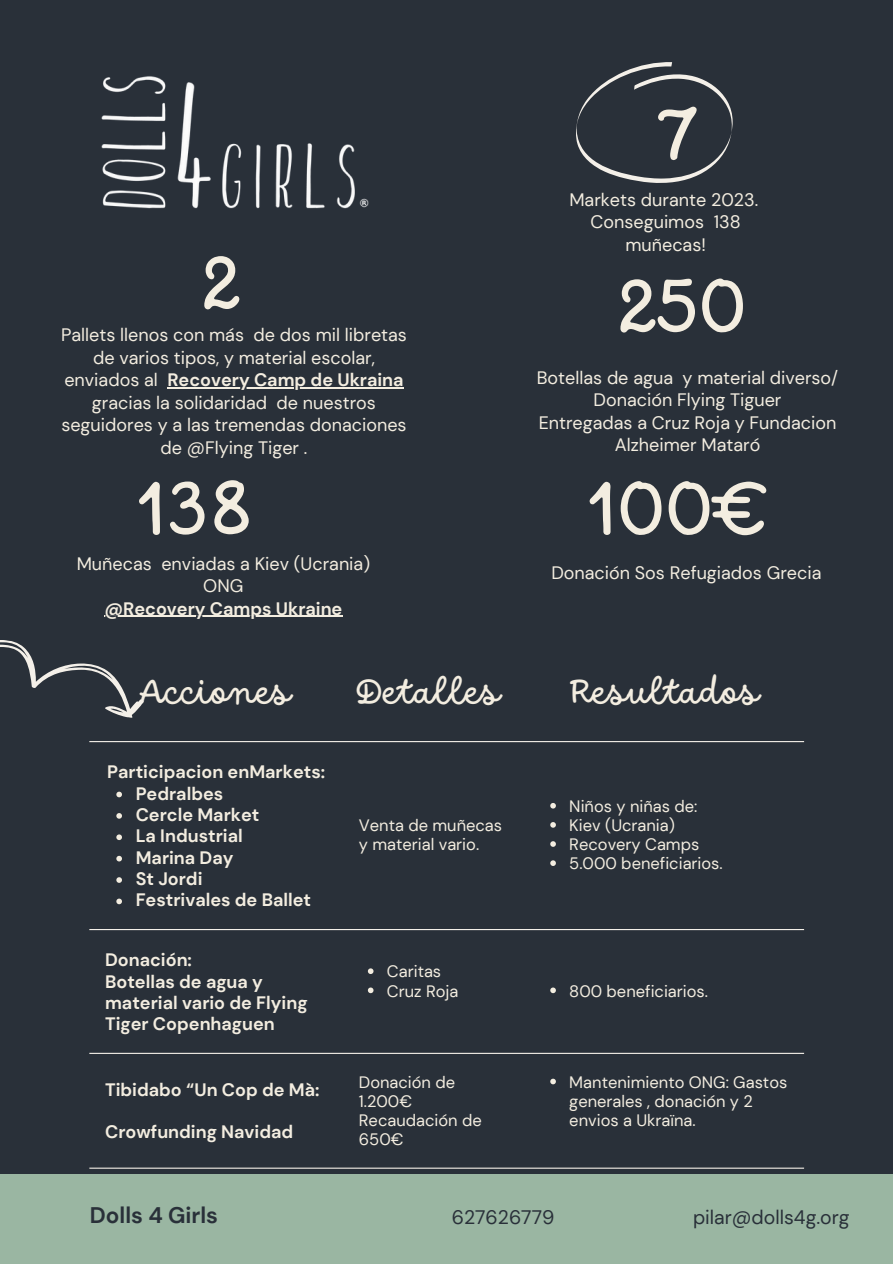
<style>
.page{position:relative;width:893px;height:1264px;background:#fff}
.page>*{position:absolute;margin:0;border:0;box-sizing:border-box;transform-origin:0 0}
.t1{font:83.85px "DO Script Regular";letter-spacing:-.015em;color:#f3ede0}
.t2{font:37.5px "DO Script Regular";color:#f3ede0}
.t3{font:700 22.5px "DM Sans";color:#293039}
.t4{font:19.5px "DM Sans";color:#293039}
.t5{font:18px/22.5px "DM Sans";color:#f3ede0;text-align:center}
.t6{font:700 18px/21.3px "DM Sans";color:#f3ede0}
.t7{font:16.5px/19.2px "DM Sans";color:#f3ede0}
</style>
<div class="page">
<div style="left:0;top:0;width:892px;height:1263px;background:#293039"></div>
<svg style="left:116px;top:791px;width:6px;height:6px"></svg>
<svg style="left:116px;top:813px;width:6px;height:5px"></svg>
<svg style="left:116px;top:834px;width:6px;height:6px"></svg>
<svg style="left:116px;top:855px;width:6px;height:6px"></svg>
<svg style="left:116px;top:877px;width:6px;height:5px"></svg>
<svg style="left:116px;top:898px;width:6px;height:6px"></svg>
<svg style="left:550px;top:803px;width:6px;height:5px"></svg>
<svg style="left:550px;top:822px;width:6px;height:5px"></svg>
<svg style="left:550px;top:841px;width:6px;height:5px"></svg>
<svg style="left:550px;top:860px;width:6px;height:6px"></svg>
<svg style="left:368px;top:968px;width:5px;height:6px"></svg>
<svg style="left:368px;top:987px;width:5px;height:6px"></svg>
<svg style="left:550px;top:987px;width:6px;height:6px"></svg>
<svg style="left:550px;top:1078px;width:6px;height:6px"></svg>
<hr style="left:89px;top:741px;width:715px;height:1px;background:#f4f0e9">
<hr style="left:89px;top:929px;width:715px;height:1px;background:#f4f0e9">
<hr style="left:89px;top:1052px;width:715px;height:1px;background:#f4f0e9">
<hr style="left:89px;top:1167px;width:715px;height:1px;background:#f4f0e9">
<svg style="left:576px;top:62px;width:156px;height:121px"></svg>
<svg style="left:0;top:640px;width:144px;height:78px"></svg>
<div style="left:0;top:1174px;width:892px;height:89px;background:#9ab6a2"></div>
<img style="left:101px;top:76px;width:268px;height:133px">
<hr style="left:167px;top:387px;width:236px;height:1px;background:#f3ede0">
<hr style="left:104px;top:615px;width:238px;height:2px;background:#f3ede0">
<p class="t1" style="left:197px;top:234px;width:45px">2</p>
<p class="t5" style="left:61px;top:324px;width:347px">Pallets llenos con más de dos mil libretas</p>
<p class="t5" style="left:93px;top:346px;width:283px">de varios tipos, y material escolar,</p>
<p class="t5" style="left:64px;top:369px;width:95px">enviados al</p>
<p class="t6" style="left:167px;top:369px;width:238px">Recovery Camp de Ukraina</p>
<p class="t5" style="left:92px;top:391px;width:285px">gracias la solidaridad de nuestros</p>
<p class="t5" style="left:61px;top:414px;width:347px">seguidores y a las tremendas donaciones</p>
<p class="t5" style="left:160px;top:436px;width:148px">de @Flying Tiger .</p>
<p class="t1" style="left:136px;top:460px;width:119px">138</p>
<p class="t5" style="left:77px;top:552px;width:295px">Muñecas enviadas a Kiev (Ucrania)</p>
<h2 class="t5" style="left:203px;top:574px;width:42px">ONG</h2>
<p class="t6" style="left:104px;top:598px;width:239px">@Recovery Camps Ukraine</p>
<p class="t1" style="left:659px;top:85px;width:38px">7</p>
<p class="t5" style="left:569px;top:188px;width:190px">Markets durante 2023.</p>
<p class="t5" style="left:590px;top:211px;width:152px">Conseguimos 138 muñecas!</p>
<p class="t1" style="left:613px;top:257px;width:135px">250</p>
<p class="t5" style="left:536px;top:366px;width:303px">Botellas de agua y material diverso/<br>Donación Flying Tiguer</p>
<p class="t5" style="left:538px;top:411px;width:299px">Entregadas a Cruz Roja y Fundacion<br>Alzheimer Mataró</p>
<p class="t1" style="left:586px;top:460px;width:186px">100€</p>
<p class="t5" style="left:551px;top:561px;width:271px">Donación Sos Refugiados Grecia</p>
<p class="t2" style="left:140px;top:670px;width:153px">Acciones</p>
<p class="t2" style="left:359px;top:670px;width:144px">Detalles</p>
<p class="t2" style="left:569px;top:670px;width:192px">Resultados</p>
<p class="t6" style="left:107px;top:761px;width:219px">Participacion enMarkets:</p>
<p class="t6" style="left:136px;top:782px;width:89px">Pedralbes</p>
<p class="t6" style="left:136px;top:804px;width:125px">Cercle Market</p>
<p class="t6" style="left:136px;top:825px;width:108px">La Industrial</p>
<h1 class="t6" style="left:136px;top:847px;width:99px">Marina Day</h1>
<p class="t6" style="left:136px;top:868px;width:68px">St Jordi</p>
<p class="t6" style="left:136px;top:889px;width:177px">Festrivales de Ballet</p>
<p class="t6" style="left:105px;top:949px;width:88px">Donación:</p>
<p class="t6" style="left:105px;top:970px;width:204px">Botellas de agua y material vario de Flying<br>Tiger Copenhaguen</p>
<p class="t6" style="left:105px;top:1078px;width:216px">Tibidabo “Un Cop de Mà:</p>
<p class="t6" style="left:105px;top:1121px;width:190px">Crowfunding Navidad</p>
<h1 class="t7" style="left:359px;top:815px;width:145px">Venta de muñecas</h1>
<h1 class="t7" style="left:359px;top:835px;width:122px">y material vario.</h1>
<p class="t7" style="left:569px;top:796px;width:129px">Niños y niñas de:</p>
<p class="t7" style="left:569px;top:815px;width:107px">Kiev (Ucrania)</p>
<p class="t7" style="left:569px;top:835px;width:131px">Recovery Camps</p>
<p class="t7" style="left:569px;top:854px;width:155px">5.000 beneficiarios.</p>
<p class="t7" style="left:387px;top:962px;width:56px">Caritas</p>
<p class="t7" style="left:387px;top:981px;width:73px">Cruz Roja</p>
<p class="t7" style="left:569px;top:981px;width:140px">800 beneficiarios.</p>
<p class="t7" style="left:359px;top:1072px;width:98px">Donación de<br>1.200€</p>
<p class="t7" style="left:359px;top:1110px;width:124px">Recaudación de<br>650€</p>
<p class="t7" style="left:569px;top:1072px;width:219px">Mantenimiento ONG: Gastos generales , donación y 2 envios a Ukraïna.</p>
<p class="t3" style="left:90px;top:1200px;width:130px">Dolls 4 Girls</p>
<p class="t4" style="left:451px;top:1204px;width:104px">627626779</p>
<p class="t4" style="left:693px;top:1204px;width:158px">pilar@dolls4g.org</p>
</div>
